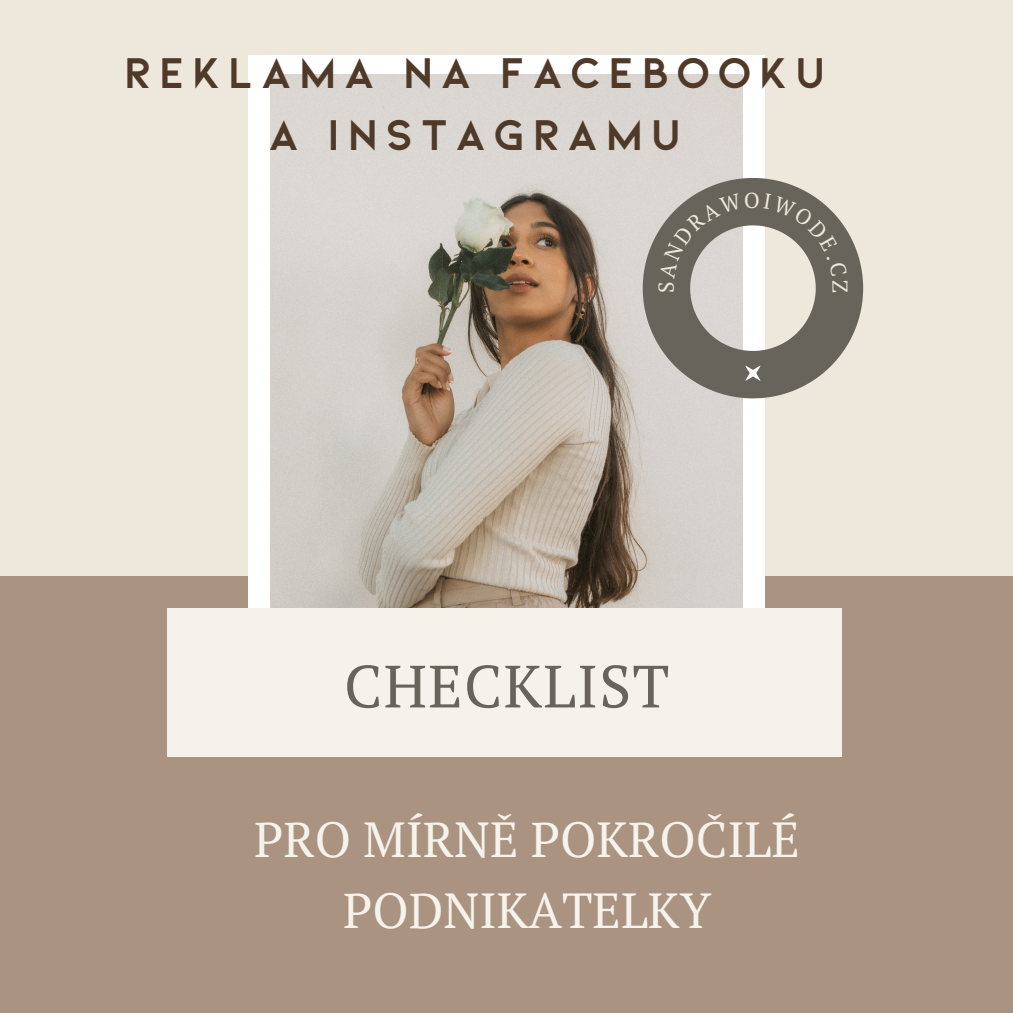
<style>
.page{position:relative;width:1013px;height:1013px;background:#fff}
.page>*{position:absolute;margin:0;border:0;box-sizing:border-box;transform-origin:0 0}
.t1{font:59.5px "PT Serif";letter-spacing:.02em;color:#69645b}
.t2{font:49.12px "PT Serif";color:#f6f3ec}
.t3{font:700 45.25px "KIONA";letter-spacing:.155em;color:#4f3928}
.t4{font:21.38px "PT Serif";color:#ede7dc}
</style>
<div class="page">
<div style="left:0;top:0;width:1012px;height:1012px;background:#ede7dc"></div>
<div style="left:0;top:576px;width:1012px;height:436px;background:#aa9380"></div>
<div style="left:248px;top:56px;width:516px;height:680px;background:#fff"></div>
<img style="left:270px;top:74px;width:472px;height:534px">
<svg style="left:642px;top:178px;width:221px;height:220px"></svg>
<div style="left:167px;top:608px;width:675px;height:148px;background:#f5f2eb"></div>
<svg style="left:659px;top:192px;width:188px;height:100px"></svg>
<p class="t3" style="left:124px;top:42px;width:703px">REKLAMA NA FACEBOOKU</p>
<p class="t3" style="left:268px;top:104px;width:415px">A INSTAGRAMU</p>
<p class="t4" style="left:651px;top:293px;width:13px;rotate:-90deg">S</p>
<p class="t1" style="left:344px;top:645px;width:327px">CHECKLIST</p>
<p class="t2" style="left:254px;top:806px;width:547px">PRO MÍRNĚ POKROČILÉ</p>
<p class="t2" style="left:343px;top:877px;width:370px">PODNIKATELKY</p>
</div>
